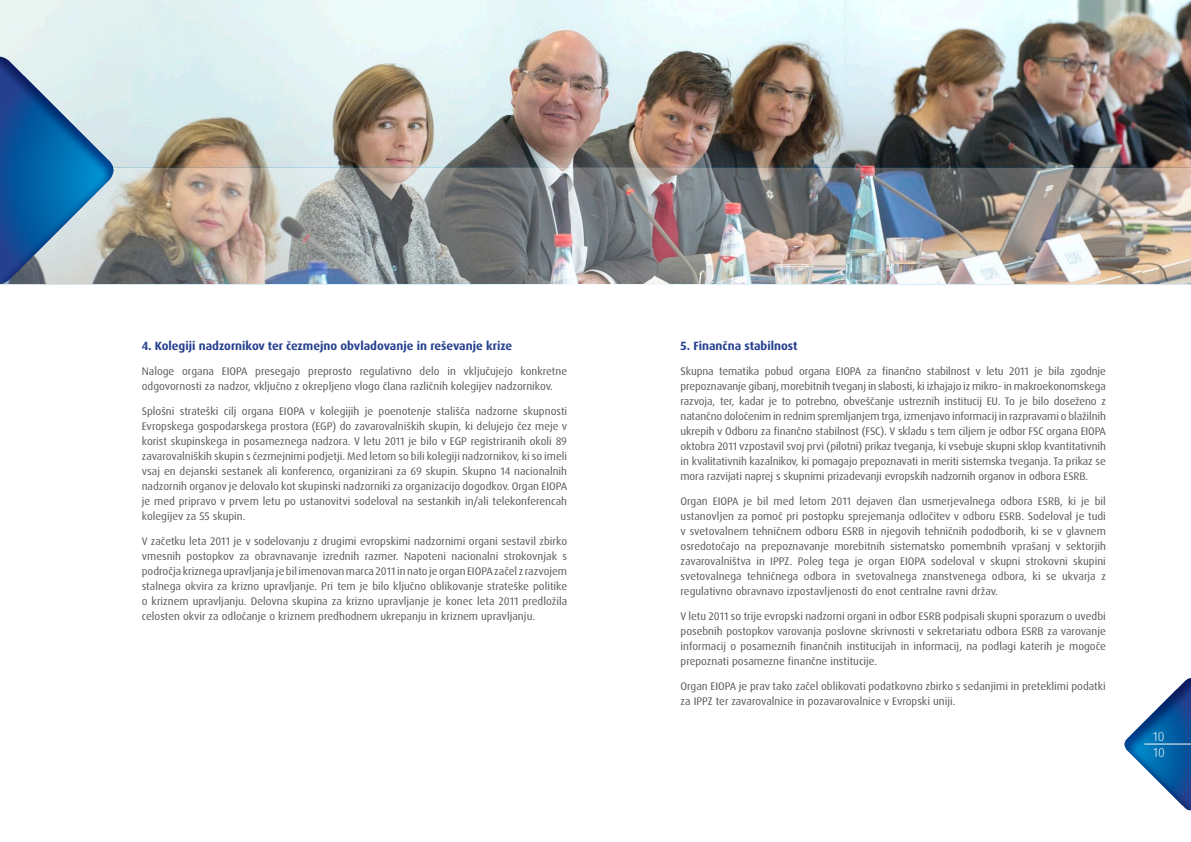
<style>
.page{position:relative;width:1191px;height:842px;background:#fff}
.page>*{position:absolute;margin:0;border:0;box-sizing:border-box;transform-origin:0 0}
.t1{font:300 13px "Dax Pro";color:#fff}
.t2{font:700 12px "Dax Pro";color:#253f8e}
.t3{font:11px/15px "Dax Pro";color:#57585a;text-align:justify}
</style>
<div class="page">
<img style="left:0;top:0;width:1191px;height:167px">
<img style="left:121px;top:167px;width:1070px;height:118px">
<svg style="left:0;top:50px;width:121px;height:235px;background:#6b98bb"></svg>
<svg style="left:1124px;top:678px;width:67px;height:133px"></svg>
<hr style="left:1144px;top:744px;width:47px;height:1px;background:#fff">
<p class="t2" style="left:142px;top:338px;width:372px">4. Kolegiji nadzornikov ter čezmejno obvladovanje in reševanje krize</p>
<p class="t3" style="left:142px;top:363px;width:427px">Naloge organa EIOPA presegajo preprosto regulativno delo in vključujejo konkretne odgovornosti za nadzor, vključno z okrepljeno vlogo člana različnih kolegijev nadzornikov.</p>
<p class="t3" style="left:142px;top:403px;width:427px">Splošni strateški cilj organa EIOPA v kolegijih je poenotenje stališča nadzorne skupnosti Evropskega gospodarskega prostora (EGP) do zavarovalniških skupin, ki delujejo čez meje v korist skupinskega in posameznega nadzora. V letu 2011 je bilo v EGP registriranih okoli 89 zavarovalniških skupin s čezmejnimi podjetji. Med letom so bili kolegiji nadzornikov, ki so imeli vsaj en dejanski sestanek ali konferenco, organizirani za 69 skupin. Skupno 14 nacionalnih nadzornih organov je delovalo kot skupinski nadzorniki za organizacijo dogodkov. Organ EIOPA je med pripravo v prvem letu po ustanovitvi sodeloval na sestankih in/ali telekonferencah kolegijev za 55 skupin.</p>
<p class="t3" style="left:142px;top:533px;width:427px">V začetku leta 2011 je v sodelovanju z drugimi evropskimi nadzornimi organi sestavil zbirko vmesnih postopkov za obravnavanje izrednih razmer. Napoteni nacionalni strokovnjak s področja kriznega upravljanja je bil imenovan marca 2011 in nato je organ EIOPA začel z razvojem stalnega okvira za krizno upravljanje. Pri tem je bilo ključno oblikovanje strateške politike o kriznem upravljanju. Delovna skupina za krizno upravljanje je konec leta 2011 predložila celosten okvir za odločanje o kriznem predhodnem ukrepanju in kriznem upravljanju.</p>
<p class="t2" style="left:680px;top:338px;width:119px">5. Finančna stabilnost</p>
<p class="t3" style="left:680px;top:363px;width:427px">Skupna tematika pobud organa EIOPA za finančno stabilnost v letu 2011 je bila zgodnje prepoznavanje gibanj, morebitnih tveganj in slabosti, ki izhajajo iz mikro- in makroekonomskega razvoja, ter, kadar je to potrebno, obveščanje ustreznih institucij EU. To je bilo doseženo z natančno določenim in rednim spremljanjem trga, izmenjavo informacij in razpravami o blažilnih ukrepih v Odboru za finančno stabilnost (FSC). V skladu s tem ciljem je odbor FSC organa EIOPA oktobra 2011 vzpostavil svoj prvi (pilotni) prikaz tveganja, ki vsebuje skupni sklop kvantitativnih in kvalitativnih kazalnikov, ki pomagajo prepoznavati in meriti sistemska tveganja. Ta prikaz se mora razvijati naprej s skupnimi prizadevanji evropskih nadzornih organov in odbora ESRB.</p>
<p class="t3" style="left:680px;top:493px;width:427px">Organ EIOPA je bil med letom 2011 dejaven član usmerjevalnega odbora ESRB, ki je bil ustanovljen za pomoč pri postopku sprejemanja odločitev v odboru ESRB. Sodeloval je tudi v svetovalnem tehničnem odboru ESRB in njegovih tehničnih pododborih, ki se v glavnem osredotočajo na prepoznavanje morebitnih sistematsko pomembnih vprašanj v sektorjih zavarovalništva in IPPZ. Poleg tega je organ EIOPA sodeloval v skupni strokovni skupini svetovalnega tehničnega odbora in svetovalnega znanstvenega odbora, ki se ukvarja z regulativno obravnavo izpostavljenosti do enot centralne ravni držav.</p>
<p class="t3" style="left:680px;top:608px;width:427px">V letu 2011 so trije evropski nadzorni organi in odbor ESRB podpisali skupni sporazum o uvedbi posebnih postopkov varovanja poslovne skrivnosti v sekretariatu odbora ESRB za varovanje informacij o posameznih finančnih institucijah in informacij, na podlagi katerih je mogoče prepoznati posamezne finančne institucije.</p>
<p class="t3" style="left:680px;top:678px;width:427px">Organ EIOPA je prav tako začel oblikovati podatkovno zbirko s sedanjimi in preteklimi podatki za IPPZ ter zavarovalnice in pozavarovalnice v Evropski uniji.</p>
<p class="t1" style="left:1153px;top:728px;width:13px">10</p>
<p class="t1" style="left:1153px;top:744px;width:13px">10</p>
</div>
